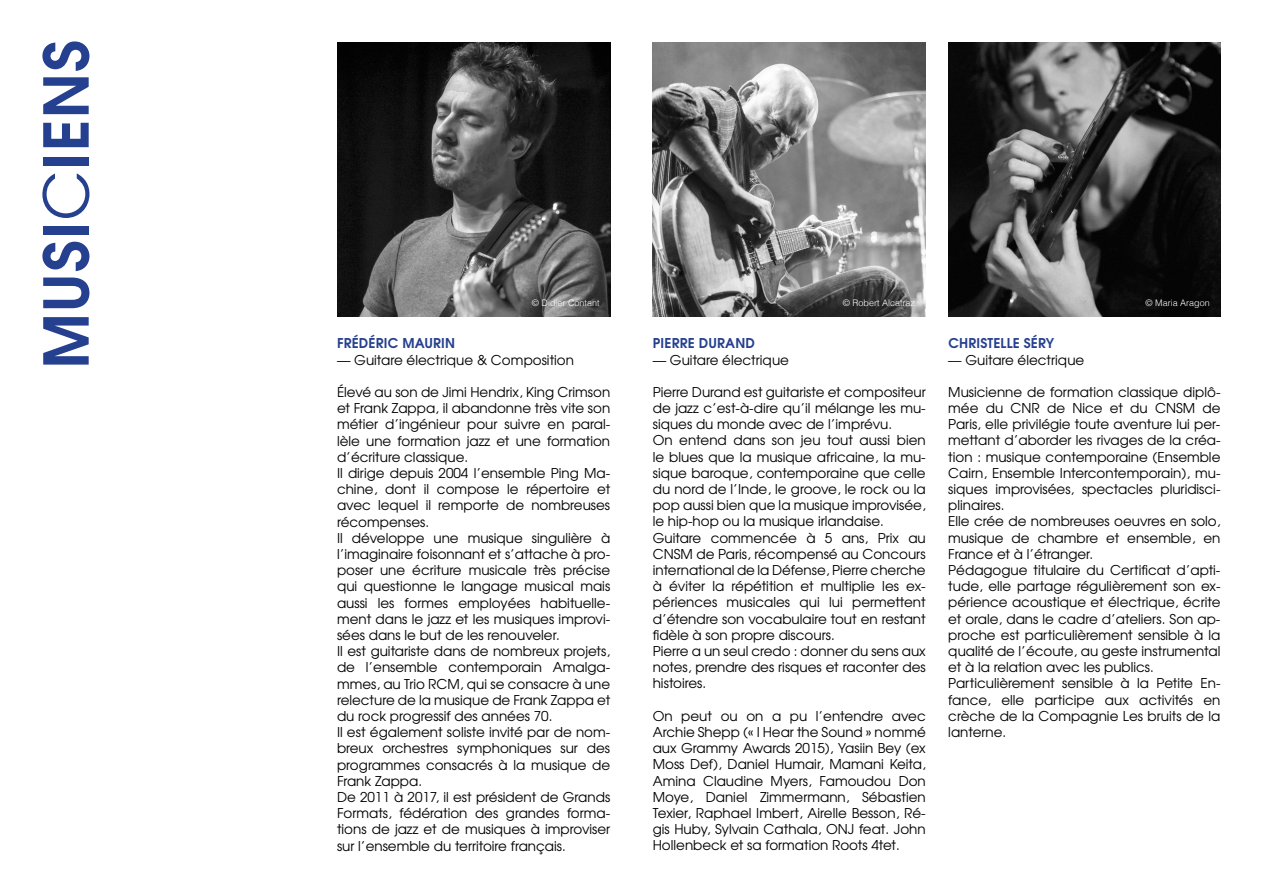
<style>
.page{position:relative;width:1263px;height:893px;background:#fff}
.page>*{position:absolute;margin:0;border:0;box-sizing:border-box;transform-origin:0 0}
.t1{font:700 61.5px "Te X Gyre Adventor";color:#25408f}
.t2{font:13.5px/16.2px "Te X Gyre Adventor";color:#000}
.t3{font:700 13.5px "Te X Gyre Adventor";letter-spacing:.015em;color:#25408f}
.t4{font:300 9px "Helvetica";color:#fff}
.s1{font-weight:400}
</style>
<div class="page">
<img style="left:337px;top:43px;width:273px;height:273px">
<img style="left:948px;top:43px;width:272px;height:273px">
<img style="left:653px;top:43px;width:273px;height:273px">
<h1 class="t1" style="left:13px;top:369px;width:325px;rotate:-90deg">MUSI<span class="s1">C</span>IENS</h1>
<p class="t4" style="left:532px;top:295px;width:69px">© Didier Contant</p>
<p class="t4" style="left:843px;top:295px;width:74px">© Robert Alcatraz</p>
<p class="t4" style="left:1145px;top:295px;width:66px">© Maria Aragon</p>
<p class="t3" style="left:337px;top:332px;width:120px">FRÉDÉRIC MAURIN</p>
<p class="t2" style="left:337px;top:351px;width:238px">— Guitare électrique &amp; Composition</p>
<p class="t2" style="left:337px;top:383px;width:275px">Élevé au son de Jimi Hendrix, King Crimson et Frank Zappa, il abandonne très vite son métier d’ingénieur pour suivre en paral&shy;lèle une formation jazz et une formation d’écriture classique.<br>Il dirige depuis 2004 l’ensemble Ping Ma&shy;chine, dont il compose le répertoire et avec lequel il remporte de nombreuses récompenses.<br>Il développe une musique singulière à l’imaginaire foisonnant et s’attache à pro&shy;poser une écriture musicale très précise qui questionne le langage musical mais aussi les formes employées habituelle&shy;ment dans le jazz et les musiques improvi&shy;sées dans le but de les renouveler.<br>Il est guitariste dans de nombreux projets, de l’ensemble contemporain Amalga&shy;mmes, au Trio RCM, qui se consacre à une relecture de la musique de Frank Zappa et du rock progressif des années 70.<br>Il est également soliste invité par de nom&shy;breux orchestres symphoniques sur des programmes consacrés à la musique de Frank Zappa.<br>De 2011 à 2017, il est président de Grands Formats, fédération des grandes forma&shy;tions de jazz et de musiques à improviser sur l’ensemble du territoire français.</p>
<p class="t3" style="left:653px;top:332px;width:104px">PIERRE DURAND</p>
<p class="t2" style="left:653px;top:351px;width:138px">— Guitare électrique</p>
<p class="t2" style="left:653px;top:383px;width:275px">Pierre Durand est guitariste et compositeur de jazz c’est-à-dire qu’il mélange les mu&shy;siques du monde avec de l’imprévu.<br>On entend dans son jeu tout aussi bien le blues que la musique africaine, la mu&shy;sique baroque, contemporaine que celle du nord de l’Inde, le groove, le rock ou la pop aussi bien que la musique improvisée, le hip-hop ou la musique irlandaise.<br>Guitare commencée à 5 ans, Prix au CNSM de Paris, récompensé au Concours international de la Défense, Pierre cherche à éviter la répétition et multiplie les ex&shy;périences musicales qui lui permettent d’étendre son vocabulaire tout en restant fidèle à son propre discours.<br>Pierre a un seul credo : donner du sens aux notes, prendre des risques et raconter des histoires.</p>
<p class="t2" style="left:653px;top:707px;width:275px;text-align:justify">On peut ou on a pu l’entendre avec Archie Shepp (« I Hear the Sound » nommé aux Grammy Awards 2015), Yasiin Bey (ex Moss Def), Daniel Humair, Mamani Keita, Amina Claudine Myers, Famoudou Don Moye, Daniel Zimmermann, Sébastien Texier, Raphael Imbert, Airelle Besson, Ré&shy;gis Huby, Sylvain Cathala, ONJ feat. John Hollenbeck et sa formation Roots 4tet.</p>
<p class="t3" style="left:948px;top:332px;width:107px">CHRISTELLE SÉRY</p>
<p class="t2" style="left:948px;top:351px;width:138px">— Guitare électrique</p>
<p class="t2" style="left:948px;top:383px;width:274px">Musicienne de formation classique diplô&shy;mée du CNR de Nice et du CNSM de Paris, elle privilégie toute aventure lui per&shy;mettant d’aborder les rivages de la créa&shy;tion : musique contemporaine (Ensemble Cairn, Ensemble Intercontemporain), mu&shy;siques improvisées, spectacles pluridisci&shy;plinaires.<br>Elle crée de nombreuses oeuvres en solo, musique de chambre et ensemble, en France et à l’étranger.<br>Pédagogue titulaire du Certificat d’apti&shy;tude, elle partage régulièrement son ex&shy;périence acoustique et électrique, écrite et orale, dans le cadre d’ateliers. Son ap&shy;proche est particulièrement sensible à la qualité de l’écoute, au geste instrumental et à la relation avec les publics.<br>Particulièrement sensible à la Petite En&shy;fance, elle participe aux activités en crèche de la Compagnie Les bruits de la lanterne.</p>
</div>
